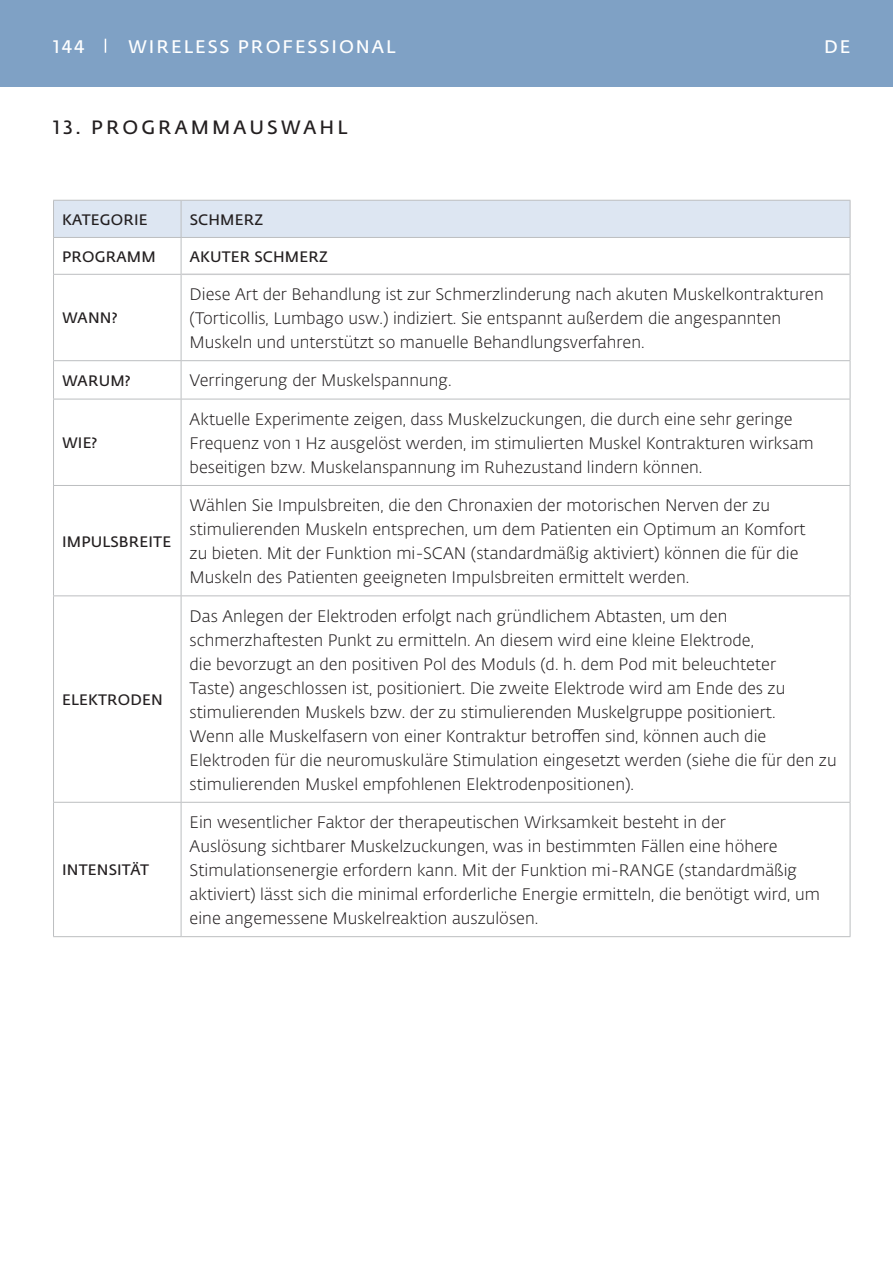
<style>
.page{position:relative;width:893px;height:1263px;background:#fff}
.page>*{position:absolute;margin:0;border:0;box-sizing:border-box;transform-origin:0 0}
.t1{font:600 19.05px "Fedra Sans Alt Pro";letter-spacing:.16em;color:#231f20}
.t2{font:600 18px "Fedra Sans Alt Pro";letter-spacing:.11em;color:#fff}
.Basic_Body{font:300 16.5px/24px "Fedra Sans Alt Pro";color:#231f20}
.Table_header_text{font:600 15px "Fedra Sans Alt Pro";letter-spacing:.01em;color:#231f20}
</style>
<div class="page">
<div style="left:0;top:0;width:893px;height:87px;background:#7fa1c5"></div>
<svg style="left:105px;top:39px;width:1px;height:14px"></svg>
<div style="left:54px;top:201px;width:796px;height:36px;background:#dde6f2"></div>
<svg style="left:54px;top:238px;width:796px;height:698px"></svg>
<hr style="left:53px;top:200px;width:128px;height:1px;background:#bcbec0">
<hr style="left:53px;top:201px;width:1px;height:36px;background:#bcbec0">
<hr style="left:181px;top:200px;width:669px;height:1px;background:#bcbec0">
<hr style="left:181px;top:201px;width:1px;height:36px;background:#bcbec0">
<hr style="left:850px;top:201px;width:1px;height:36px;background:#bcbec0">
<hr style="left:53px;top:237px;width:128px;height:1px;background:#bcbec0">
<hr style="left:53px;top:238px;width:1px;height:36px;background:#bcbec0">
<hr style="left:181px;top:237px;width:669px;height:1px;background:#bcbec0">
<hr style="left:181px;top:238px;width:1px;height:36px;background:#bcbec0">
<hr style="left:850px;top:238px;width:1px;height:36px;background:#bcbec0">
<hr style="left:53px;top:274px;width:128px;height:1px;background:#bcbec0">
<hr style="left:53px;top:275px;width:1px;height:85px;background:#bcbec0">
<hr style="left:53px;top:360px;width:128px;height:1px;background:#bcbec0">
<hr style="left:53px;top:361px;width:1px;height:38px;background:#bcbec0">
<hr style="left:181px;top:360px;width:669px;height:1px;background:#bcbec0">
<hr style="left:53px;top:399px;width:128px;height:1px;background:#bcbec0">
<hr style="left:53px;top:399px;width:1px;height:86px;background:#bcbec0">
<hr style="left:181px;top:399px;width:669px;height:1px;background:#bcbec0">
<hr style="left:53px;top:485px;width:128px;height:1px;background:#bcbec0">
<hr style="left:53px;top:486px;width:1px;height:109px;background:#bcbec0">
<hr style="left:181px;top:485px;width:669px;height:1px;background:#bcbec0">
<hr style="left:53px;top:595px;width:128px;height:1px;background:#bcbec0">
<hr style="left:53px;top:596px;width:1px;height:206px;background:#bcbec0">
<hr style="left:181px;top:595px;width:669px;height:1px;background:#bcbec0">
<hr style="left:53px;top:802px;width:128px;height:1px;background:#bcbec0">
<hr style="left:53px;top:803px;width:1px;height:133px;background:#bcbec0">
<hr style="left:181px;top:802px;width:669px;height:1px;background:#bcbec0">
<hr style="left:53px;top:936px;width:128px;height:1px;background:#bcbec0">
<hr style="left:181px;top:936px;width:669px;height:1px;background:#bcbec0">
<hr style="left:181px;top:274px;width:669px;height:1px;background:#cacbcd">
<hr style="left:181px;top:275px;width:1px;height:85px;background:#bcbec0">
<hr style="left:850px;top:274px;width:1px;height:86px;background:#bcbec0">
<hr style="left:181px;top:361px;width:1px;height:38px;background:#bcbec0">
<hr style="left:850px;top:361px;width:1px;height:38px;background:#bcbec0">
<hr style="left:181px;top:399px;width:1px;height:86px;background:#bcbec0">
<hr style="left:850px;top:399px;width:1px;height:86px;background:#bcbec0">
<hr style="left:181px;top:486px;width:1px;height:109px;background:#bcbec0">
<hr style="left:850px;top:486px;width:1px;height:109px;background:#bcbec0">
<hr style="left:181px;top:596px;width:1px;height:206px;background:#bcbec0">
<hr style="left:850px;top:596px;width:1px;height:206px;background:#bcbec0">
<hr style="left:181px;top:803px;width:1px;height:133px;background:#bcbec0">
<hr style="left:850px;top:803px;width:1px;height:133px;background:#bcbec0">
<p class="t2" style="left:53px;top:33px;width:33px">144</p>
<p class="t2" style="left:128px;top:33px;width:269px">WIRELESS PROFESSIONAL</p>
<p class="t2" style="left:824px;top:34px;width:28px">DE</p>
<p class="t1" style="left:53px;top:113px;width:157px">13. PRO GRAMM</p>
<p class="t1" style="left:234px;top:113px;width:115px">AUSWAH L</p>
<p class="Table_header_text" style="left:62px;top:209px;width:21px">KATEG</p>
<p class="Table_header_text" style="left:111px;top:209px;width:21px">ORIE</p>
<p class="Table_header_text" style="left:190px;top:209px;width:55px">SCHMERZ</p>
<p class="Table_header_text" style="left:62px;top:245px;width:45px">PROGRA</p>
<p class="Table_header_text" style="left:127px;top:245px;width:30px">MM</p>
<p class="Table_header_text" style="left:190px;top:245px;width:32px">AKUTER</p>
<p class="Table_header_text" style="left:254px;top:245px;width:55px">SCHMERZ</p>
<p class="Table_header_text" style="left:62px;top:307px;width:28px">WANN</p>
<p class="Table_header_text" style="left:112px;top:307px;width:7px">?</p>
<p class="Basic_Body" style="left:190px;top:282px;width:636px">Diese Art der Behandlung ist zur Schmerzlinderung nach akuten Muskelkontrakturen (Torticollis, Lumbago usw.) indiziert. Sie entspannt außerdem die angespannten<br>Muskeln und unterstützt so manuelle Behandlungsverfahren.</p>
<p class="Table_header_text" style="left:62px;top:370px;width:27px">WARU</p>
<p class="Table_header_text" style="left:110px;top:370px;width:22px">M?</p>
<p class="Basic_Body" style="left:190px;top:368px;width:264px">Verringerung der Muskelspannung.</p>
<p class="Table_header_text" style="left:62px;top:432px;width:37px">WIE?</p>
<p class="Table_header_text" style="left:62px;top:530px;width:76px">I MPULSBREITE</p>
<p class="Table_header_text" style="left:62px;top:689px;width:90px">ELEKTRODEN</p>
<p class="Table_header_text" style="left:62px;top:859px;width:10px">INTEN</p>
<p class="Table_header_text" style="left:109px;top:859px;width:42px">SITÄT</p>
<p class="Basic_Body" style="left:190px;top:407px;width:626px">Aktuelle Experimente zeigen, dass Muskelzuckungen, die durch eine sehr geringe<br>Frequenz von 1 Hz ausgelöst werden, im stimulierten Muskel Kontrakturen wirksam beseitigen bzw. Muskelanspannung im Ruhezustand lindern können.</p>
<p class="Basic_Body" style="left:190px;top:493px;width:618px">Wählen Sie Impulsbreiten, die den Chronaxien der motorischen Nerven der zu stimulierenden Muskeln entsprechen, um dem Patienten ein Optimum an Komfort zu bieten. Mit der Funktion mi-SCAN (standardmäßig aktiviert) können die für die Muskeln des Patienten geeigneten Impulsbreiten ermittelt werden.</p>
<p class="Basic_Body" style="left:190px;top:603px;width:597px">Das Anlegen der Elektroden erfolgt nach gründlichem Abtasten, um den schmerzhaftesten Punkt zu ermitteln. An diesem wird eine kleine Elektrode,<br>die bevorzugt an den positiven Pol des Moduls (d. h. dem Pod mit beleuchteter Taste) angeschlossen ist, positioniert. Die zweite Elektrode wird am Ende des zu stimulierenden Muskels bzw. der zu stimulierenden Muskelgruppe positioniert.</p>
<p class="Basic_Body" style="left:190px;top:723px;width:649px">Wenn alle Muskelfasern von einer Kontraktur betroffen sind, können auch die<br>Elektroden für die neuromuskuläre Stimulation eingesetzt werden (siehe die für den zu stimulierenden Muskel empfohlenen Elektrodenpositionen).</p>
<p class="Basic_Body" style="left:190px;top:810px;width:632px">Ein wesentlicher Faktor der therapeutischen Wirksamkeit besteht in der<br>Auslösung sichtbarer Muskelzuckungen, was in bestimmten Fällen eine höhere Stimulationsenergie erfordern kann. Mit der Funktion mi-RANGE (standardmäßig aktiviert) lässt sich die minimal erforderliche Energie ermitteln, die benötigt wird, um eine angemessene Muskelreaktion auszulösen.</p>
</div>
